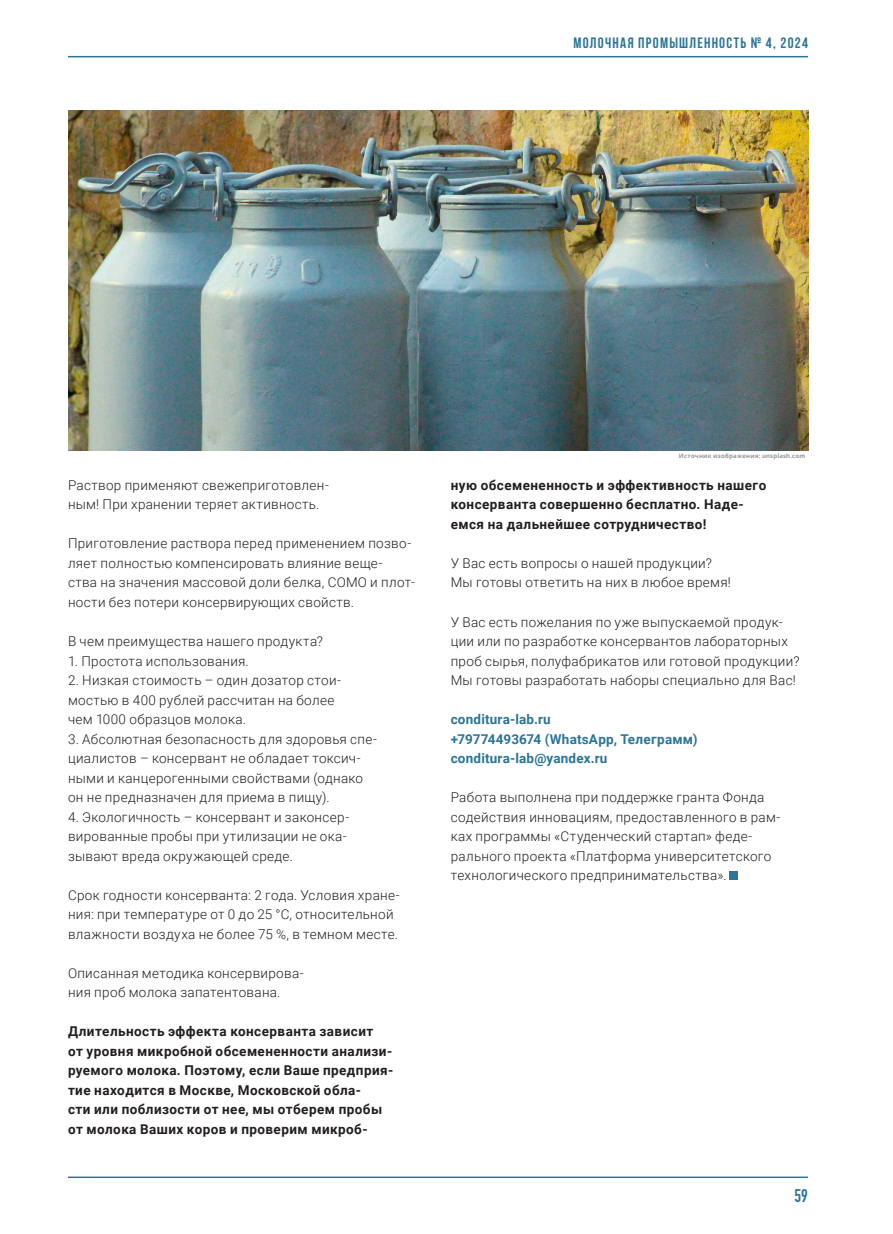
<style>
.page{position:relative;width:893px;height:1234px;background:#fff}
.page>*{position:absolute;margin:0;border:0;box-sizing:border-box;transform-origin:0 0}
.t1{font:700 18px "DIN Condensed";color:#2c7598}
.t2{font:700 15px "Bebas Neue";letter-spacing:.08em;color:#2c7598}
.body_txt_reg{font:300 13.5px/19.5px "Roboto";letter-spacing:.025em;color:#231f20}
.body_txt_reg-2{font:700 13.5px/19.5px "Roboto";letter-spacing:.03em;color:#231f20}
.body_txt_reg-3{font:700 13.5px "Roboto";letter-spacing:.015em;color:#2c7598}
.body_txt{font:700 6px "Open Sans";letter-spacing:.035em;color:#939598}
.s1{font-family:"DIN Condensed"}
</style>
<div class="page">
<hr style="left:68px;top:56px;width:740px;height:1px;background:#2c7598">
<hr style="left:68px;top:1176px;width:740px;height:1px;background:#2c7598">
<div style="left:730px;top:871px;width:8px;height:9px;background:#2c7598"></div>
<img style="left:68px;top:111px;width:740px;height:340px">
<p class="t2" style="left:573px;top:34px;width:236px">Молочная промышленность <span class="s1">№</span> 4, 2024</p>
<p class="body_txt_reg" style="left:68px;top:475px;width:262px">Раствор применяют свежеприготовлен&shy;ным! При хранении теряет активность.</p>
<p class="body_txt_reg" style="left:68px;top:533px;width:348px">Приготовление раствора перед применением позво&shy;ляет полностью компенсировать влияние веще&shy;ства на значения массовой доли белка, СОМО и плот&shy;ности без потери консервирующих свойств.</p>
<p class="body_txt_reg" style="left:68px;top:631px;width:256px">В чем преимущества нашего продукта?</p>
<p class="body_txt_reg" style="left:68px;top:650px;width:182px">1. Простота использования.</p>
<p class="body_txt_reg" style="left:68px;top:669px;width:274px">2. Низкая стоимость – один дозатор стои&shy;мостью в 400 рублей рассчитан на более чем 1000 образцов молока.</p>
<p class="body_txt_reg" style="left:68px;top:728px;width:310px">3. Абсолютная безопасность для здоровья спе&shy;циалистов – консервант не обладает токсич&shy;ными и канцерогенными свойствами (однако он не предназначен для приема в пищу).</p>
<p class="body_txt_reg" style="left:68px;top:806px;width:283px">4. Экологичность – консервант и законсер&shy;вированные пробы при утилизации не ока&shy;зывают вреда окружающей среде.</p>
<p class="body_txt_reg" style="left:68px;top:884px;width:333px">Срок годности консерванта: 2 года. Условия хране&shy;ния: при температуре от 0 до 25 °С, относительной влажности воздуха не более 75 %, в темном месте.</p>
<p class="body_txt_reg" style="left:68px;top:962px;width:237px">Описанная методика консервирова&shy;ния проб молока запатентована.</p>
<p class="body_txt_reg-2" style="left:68px;top:1021px;width:327px">Длительность эффекта консерванта зависит<br>от уровня микробной обсемененности анализи&shy;руемого молока. Поэтому, если Ваше предприя&shy;тие находится в Москве, Московской обла-<br>сти или поблизости от нее, мы отберем пробы от молока Ваших коров и проверим микроб-</p>
<p class="body_txt" style="left:679px;top:451px;width:128px">Источник изображения: unsplash.com</p>
<p class="body_txt_reg-2" style="left:451px;top:475px;width:317px">ную обсемененность и эффективность нашего консерванта совершенно бесплатно. Наде&shy;емся на дальнейшее сотрудничество!</p>
<p class="body_txt_reg" style="left:451px;top:553px;width:282px">У Вас есть вопросы о нашей продукции?<br>Мы готовы ответить на них в любое время!</p>
<p class="body_txt_reg" style="left:451px;top:611px;width:350px">У Вас есть пожелания по уже выпускаемой продук&shy;ции или по разработке консервантов лабораторных проб сырья, полуфабрикатов или готовой продукции?<br>Мы готовы разработать наборы специально для Вас!</p>
<p class="body_txt_reg-3" style="left:451px;top:709px;width:102px">conditura-lab.ru</p>
<p class="body_txt_reg-3" style="left:451px;top:729px;width:248px">+79774493674 (WhatsApp, Телеграмм)</p>
<p class="body_txt_reg-3" style="left:451px;top:748px;width:158px">conditura-lab@yandex.ru</p>
<p class="body_txt_reg" style="left:451px;top:787px;width:331px">Работа выполнена при поддержке гранта Фонда содействия инновациям, предоставленного в рам&shy;ках программы «Студенческий стартап» феде&shy;рального проекта «Платформа университетского технологического предпринимательства».</p>
<h1 class="t1" style="left:794px;top:1183px;width:15px">59</h1>
</div>
